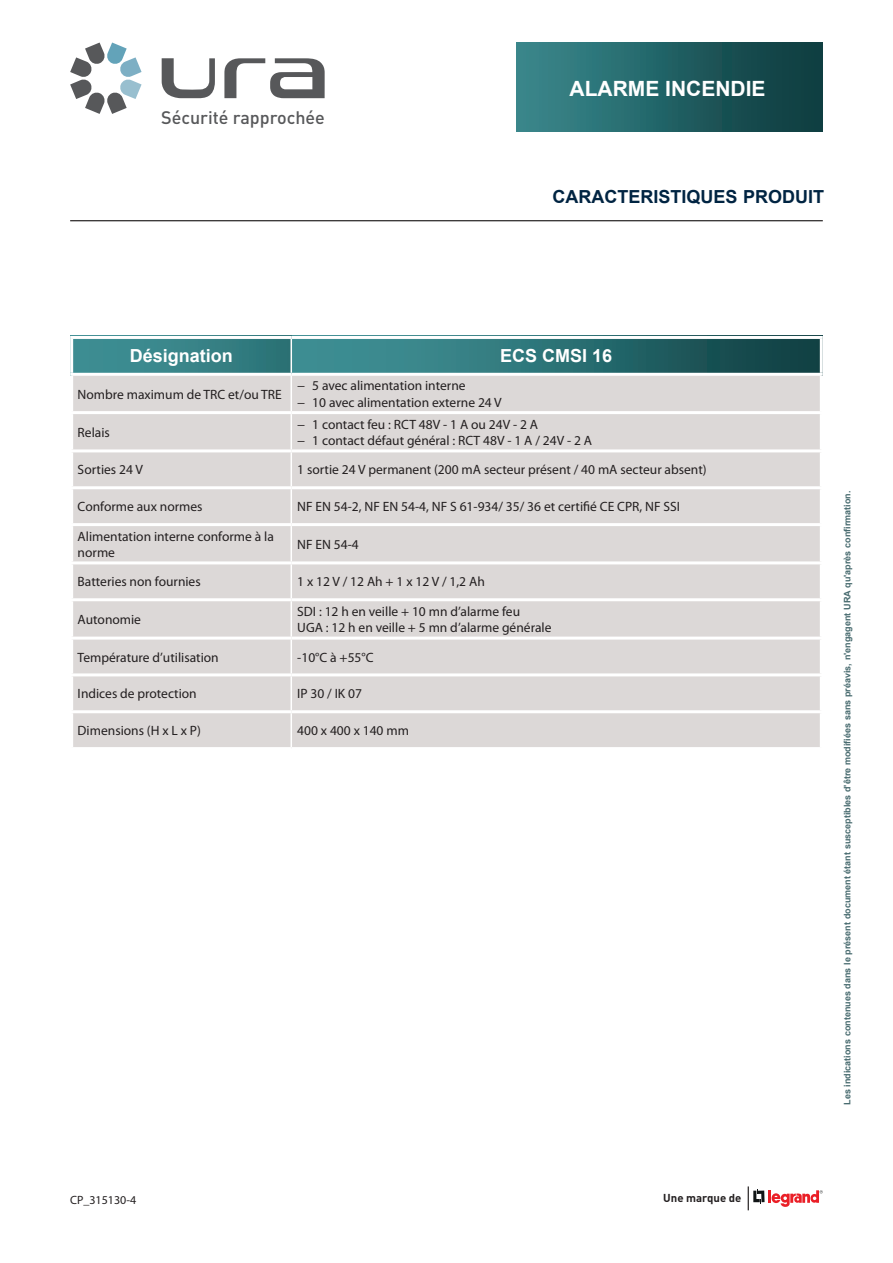
<style>
.page{position:relative;width:893px;height:1263px;background:#fff}
.page>*{position:absolute;margin:0;border:0;box-sizing:border-box;transform-origin:0 0}
.Coordonnées{font:700 21px "Arial";color:#fff}
.t1{font:700 18px "Arial";color:#002442}
.t2{font:700 18px "Arial";color:#fff}
.t3{font:500 17.85px "DIN Pro";color:#57585a}
.t4{font:13.5px/16.2px "Myriad Pro";color:#231f20}
.pied-de-page-suite{font:12px "Myriad Pro";color:#231f20}
.t5{font:700 11.4px "DIN Pro";color:#231f20}
.t6{font:700 9px "Arial";color:#486b6f}
</style>
<div class="page">
<hr style="left:70px;top:220px;width:753px;height:1px;background:#231f20">
<svg style="left:748px;top:1186px;width:75px;height:24px"></svg>
<svg style="left:162px;top:58px;width:53px;height:40px"></svg>
<svg style="left:70px;top:43px;width:72px;height:71px"></svg>
<svg style="left:224px;top:58px;width:101px;height:40px"></svg>
<div style="left:517px;top:43px;width:306px;height:89px;background:linear-gradient(to right,#3a898e,#0b393c)"></div>
<svg style="left:293px;top:339px;width:527px;height:34px;background:#2b6e72"></svg>
<svg style="left:73px;top:339px;width:218px;height:34px;background:#388388"></svg>
<div style="left:73px;top:376px;width:747px;height:371px;background:#dcd8d7"></div>
<hr style="left:291px;top:376px;width:1px;height:35px;background:#fff">
<hr style="left:291px;top:414px;width:1px;height:35px;background:#fff">
<hr style="left:291px;top:452px;width:1px;height:34px;background:#fff">
<hr style="left:291px;top:489px;width:1px;height:34px;background:#fff">
<hr style="left:291px;top:526px;width:1px;height:35px;background:#fff">
<hr style="left:291px;top:564px;width:1px;height:34px;background:#fff">
<hr style="left:291px;top:601px;width:1px;height:36px;background:#fff">
<hr style="left:291px;top:640px;width:1px;height:33px;background:#fff">
<hr style="left:291px;top:676px;width:1px;height:34px;background:#fff">
<hr style="left:291px;top:713px;width:1px;height:34px;background:#fff">
<hr style="left:70px;top:411px;width:221px;height:3px;background:#fff">
<hr style="left:291px;top:411px;width:532px;height:3px;background:#fff">
<hr style="left:70px;top:449px;width:221px;height:3px;background:#fff">
<hr style="left:291px;top:449px;width:532px;height:3px;background:#fff">
<hr style="left:70px;top:486px;width:221px;height:3px;background:#fff">
<hr style="left:291px;top:486px;width:532px;height:3px;background:#fff">
<hr style="left:70px;top:523px;width:221px;height:3px;background:#fff">
<hr style="left:291px;top:523px;width:532px;height:3px;background:#fff">
<hr style="left:70px;top:561px;width:221px;height:3px;background:#fff">
<hr style="left:291px;top:561px;width:532px;height:3px;background:#fff">
<hr style="left:70px;top:598px;width:221px;height:3px;background:#fff">
<hr style="left:291px;top:598px;width:532px;height:3px;background:#fff">
<hr style="left:70px;top:637px;width:221px;height:3px;background:#fff">
<hr style="left:291px;top:637px;width:532px;height:3px;background:#fff">
<hr style="left:70px;top:673px;width:221px;height:3px;background:#fff">
<hr style="left:291px;top:673px;width:532px;height:3px;background:#fff">
<hr style="left:70px;top:710px;width:221px;height:3px;background:#fff">
<hr style="left:291px;top:710px;width:532px;height:3px;background:#fff">
<h3 class="t3" style="left:161px;top:103px;width:165px">Sécurité rapprochée</h3>
<p class="Coordonnées" style="left:570px;top:74px;width:197px">ALARME INCENDIE</p>
<h2 class="t1" style="left:553px;top:185px;width:273px">CARACTERISTIQUES PRODUIT</h2>
<p class="t2" style="left:130px;top:344px;width:105px">Désignation</p>
<p class="t2" style="left:500px;top:344px;width:114px">ECS CMSI 16</p>
<p class="t4" style="left:78px;top:386px;width:206px">Nombre maximum de TRC et/ou TRE</p>
<p class="t4" style="left:297px;top:378px;width:170px">− 5 avec alimentation interne</p>
<p class="t4" style="left:297px;top:394px;width:206px">− 10 avec alimentation externe 24 V</p>
<p class="t4" style="left:78px;top:424px;width:34px">Relais</p>
<p class="t4" style="left:297px;top:416px;width:242px">− 1 contact feu : RCT 48V - 1 A ou 24V - 2 A</p>
<p class="t4" style="left:297px;top:433px;width:296px">− 1 contact défaut général : RCT 48V - 1 A / 24V - 2 A</p>
<p class="t4" style="left:78px;top:462px;width:67px">Sorties 24 V</p>
<p class="t4" style="left:297px;top:462px;width:411px">1 sortie 24 V permanent (200 mA secteur présent / 40 mA secteur absent)</p>
<p class="t4" style="left:78px;top:499px;width:126px">Conforme aux normes</p>
<p class="t4" style="left:297px;top:499px;width:384px">NF EN 54-2, NF EN 54-4, NF S 61-934/ 35/ 36 et certifié CE CPR, NF SSI</p>
<p class="t4" style="left:78px;top:528px;width:198px">Alimentation interne conforme à la norme</p>
<p class="t4" style="left:297px;top:536px;width:63px">NF EN 54-4</p>
<p class="t4" style="left:78px;top:574px;width:125px">Batteries non fournies</p>
<p class="t4" style="left:297px;top:574px;width:189px">1 x 12 V / 12 Ah + 1 x 12 V / 1,2 Ah</p>
<p class="t4" style="left:78px;top:612px;width:65px">Autonomie</p>
<p class="t4" style="left:297px;top:603px;width:224px">SDI : 12 h en veille + 10 mn d’alarme feu</p>
<p class="t4" style="left:297px;top:620px;width:256px">UGA : 12 h en veille + 5 mn d’alarme générale</p>
<p class="t4" style="left:78px;top:649px;width:143px">Température d’utilisation</p>
<p class="t4" style="left:297px;top:649px;width:78px">-10°C à +55°C</p>
<p class="t4" style="left:78px;top:686px;width:121px">Indices de protection</p>
<p class="t4" style="left:297px;top:686px;width:66px">IP 30 / IK 07</p>
<p class="t4" style="left:78px;top:723px;width:125px">Dimensions (H x L x P)</p>
<p class="t4" style="left:297px;top:723px;width:113px">400 x 400 x 140 mm</p>
<p class="pied-de-page-suite" style="left:70px;top:1193px;width:68px">CP_315130-4</p>
<p class="t5" style="left:663px;top:1188px;width:80px">Une marque de</p>
<p class="t6" style="left:841px;top:1105px;width:616px;rotate:-90deg">Les indications contenues dans le présent document étant susceptibles d'être modifiées sans préavis, n'engagent URA qu'après confirmation.</p>
</div>
